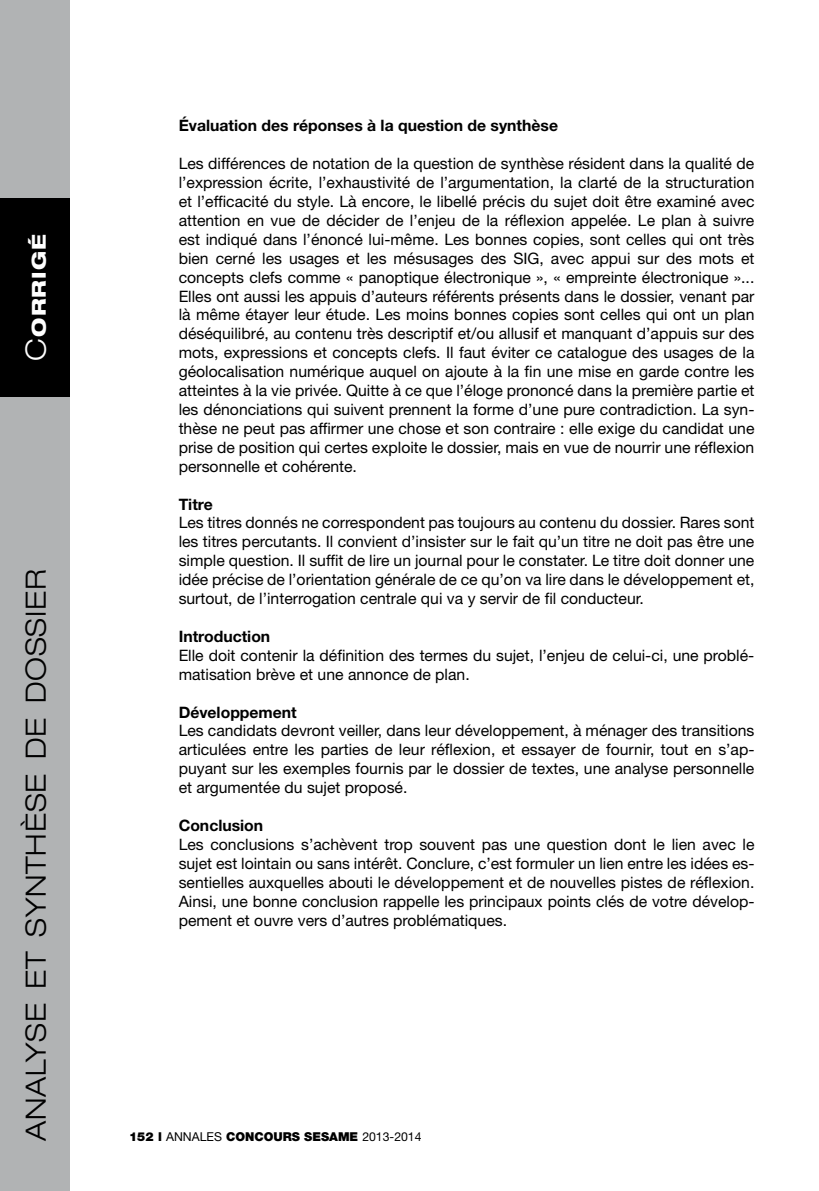
<style>
.page{position:relative;width:819px;height:1191px;background:#fff}
.page>*{position:absolute;margin:0;border:0;box-sizing:border-box;transform-origin:0 0}
.t1{font:300 expanded 28px "Helvetica Neue";letter-spacing:.03em;color:#000}
.t2{font:800 expanded 19.25px "Helvetica Neue";letter-spacing:.05em;color:#fff}
.t3{font:15.75px/18.9px "Helvetica Neue";color:#000;text-align:justify}
.t4{font:700 15.75px "Helvetica Neue";color:#000}
.t5{font:900 12.25px "Helvetica Neue";color:#000}
.s1{font-weight:300;font-size:28px}
.s2{font-weight:400}
</style>
<div class="page">
<div style="left:0;top:0;width:69px;height:1191px;background:#b1b3b4"></div>
<div style="left:0;top:198px;width:69px;height:199px;background:#000"></div>
<p class="t2" style="left:26px;top:361px;width:128px;rotate:-90deg"><span class="s1">c</span>orrigé</p>
<h1 class="t1" style="left:19px;top:1141px;width:574px;rotate:-90deg">ANALYSE ET SYNTHÈSE de dossier</h1>
<p class="t4" style="left:179px;top:116px;width:381px">Évaluation des réponses à la question de synthèse</p>
<p class="t3" style="left:179px;top:154px;width:577px">Les différences de notation de la question de synthèse résident dans la qualité de l’expression écrite, l’exhaustivité de l’argumentation, la clarté de la structuration et l’efficacité du style. Là encore, le libellé précis du sujet doit être examiné avec attention en vue de décider de l’enjeu de la réflexion appelée. Le plan à suivre est indiqué dans l’énoncé lui-même. Les bonnes copies, sont celles qui ont très bien cerné les usages et les mésusages des SIG, avec appui sur des mots et concepts clefs comme « panoptique électronique », « empreinte électronique »...<br>Elles ont aussi les appuis d’auteurs référents présents dans le dossier, venant par là même étayer leur étude. Les moins bonnes copies sont celles qui ont un plan déséquilibré, au contenu très descriptif et/ou allusif et manquant d’appuis sur des mots, expressions et concepts clefs. Il faut éviter ce catalogue des usages de la géolocalisation numérique auquel on ajoute à la fin une mise en garde contre les atteintes à la vie privée. Quitte à ce que l’éloge prononcé dans la première partie et les dénonciations qui suivent prennent la forme d’une pure contradiction. La syn&shy;thèse ne peut pas affirmer une chose et son contraire : elle exige du candidat une prise de position qui certes exploite le dossier, mais en vue de nourrir une réflexion personnelle et cohérente.</p>
<p class="t4" style="left:179px;top:494px;width:36px">Titre</p>
<p class="t3" style="left:179px;top:513px;width:577px">Les titres donnés ne correspondent pas toujours au contenu du dossier. Rares sont les titres percutants. Il convient d’insister sur le fait qu’un titre ne doit pas être une simple question. Il suffit de lire un journal pour le constater. Le titre doit donner une idée précise de l’orientation générale de ce qu’on va lire dans le développement et, surtout, de l’interrogation centrale qui va y servir de fil conducteur.</p>
<p class="t4" style="left:179px;top:626px;width:93px">Introduction</p>
<p class="t3" style="left:179px;top:645px;width:577px">Elle doit contenir la définition des termes du sujet, l’enjeu de celui-ci, une problé&shy;matisation brève et une annonce de plan.</p>
<p class="t4" style="left:179px;top:702px;width:120px">Développement</p>
<p class="t3" style="left:179px;top:721px;width:577px">Les candidats devront veiller, dans leur développement, à ménager des transitions articulées entre les parties de leur réflexion, et essayer de fournir, tout en s’ap&shy;puyant sur les exemples fournis par le dossier de textes, une analyse personnelle et argumentée du sujet proposé.</p>
<p class="t4" style="left:179px;top:815px;width:86px">Conclusion</p>
<p class="t3" style="left:179px;top:834px;width:577px">Les conclusions s’achèvent trop souvent pas une question dont le lien avec le sujet est lointain ou sans intérêt. Conclure, c’est formuler un lien entre les idées es&shy;sentielles auxquelles abouti le développement et de nouvelles pistes de réflexion.<br>Ainsi, une bonne conclusion rappelle les principaux points clés de votre dévelop&shy;pement et ouvre vers d’autres problématiques.</p>
<p class="t5" style="left:129px;top:1129px;width:294px">152 l <span class="s2">ANNALES</span> CONCOURS SESAME <span class="s2">2013-2014</span></p>
</div>
